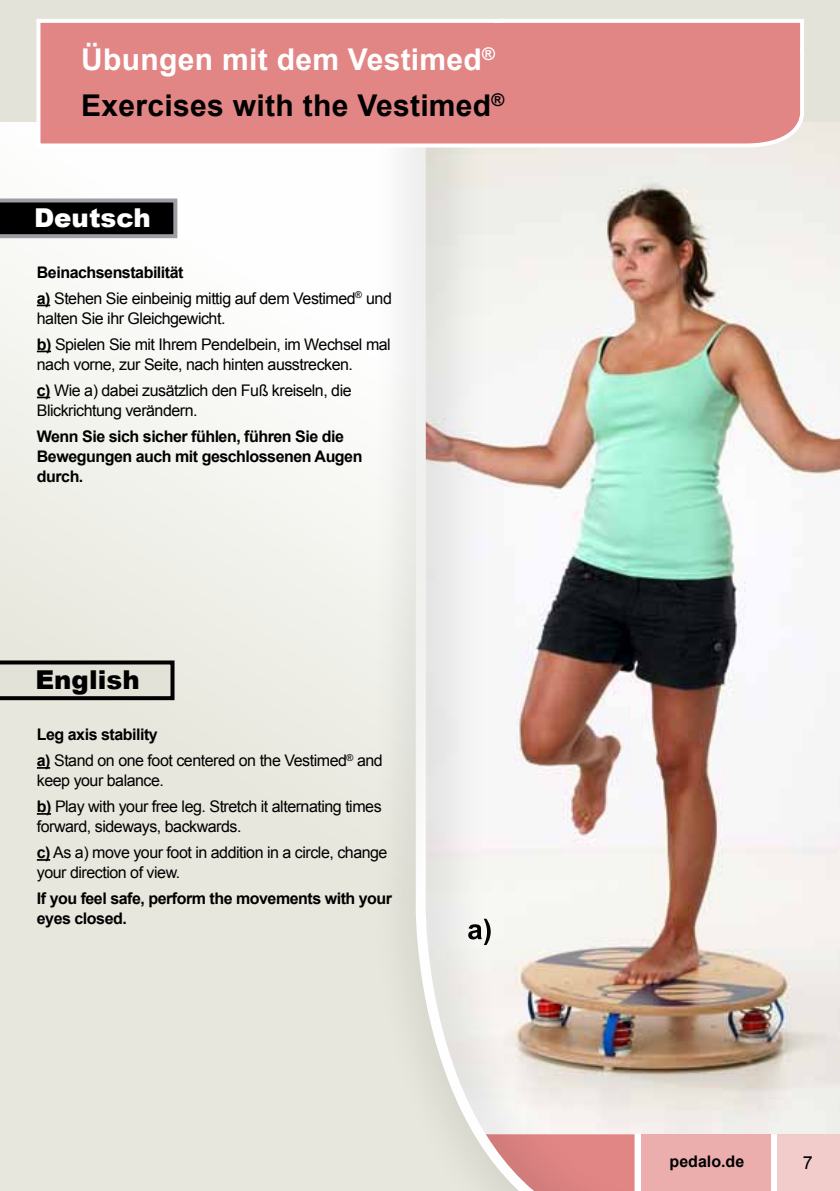
<style>
.page{position:relative;width:840px;height:1191px;background:#fff}
.page>*{position:absolute;margin:0;border:0;box-sizing:border-box;transform-origin:0 0}
.t1{font:700 30px/46px "Arial";letter-spacing:.01em;color:#000}
.t2{font:900 26px "Arial";color:#fff}
.t3{font:900 26px "Arial";color:#000}
.t4{font:18px "Arial";color:#000}
.t5{font:16px/26px "Arial";letter-spacing:-.03em;color:#000}
.t6{font:700 16px/20px "Arial";letter-spacing:-.03em;color:#000}
.t7{font:700 16px "Arial";color:#000}
.s1{color:#fff}
.s2{font-weight:700}
</style>
<div class="page">
<svg style="left:0;top:198px;width:364px;height:993px;fill:#e9e9e1"></svg>
<div style="left:364px;top:0;width:475px;height:1191px;background:#000;opacity:.15"></div>
<img style="left:410px;top:122px;width:429px;height:1069px">
<svg style="left:468px;top:918px;width:22px;height:27px"></svg>
<div style="left:0;top:0;width:839px;height:122px;background:#e4e3da"></div>
<svg style="left:36px;top:18px;width:769px;height:131px;background:#e3908f"></svg>
<div style="left:439px;top:110px;width:10px;height:9px;background:#e18685"></div>
<svg style="left:37px;top:304px;width:13px;height:2px"></svg>
<svg style="left:37px;top:350px;width:14px;height:2px"></svg>
<svg style="left:37px;top:396px;width:13px;height:2px"></svg>
<svg style="left:0;top:660px;width:174px;height:40px;background:#b3b2ab"></svg>
<svg style="left:0;top:198px;width:177px;height:40px;background:#242425"></svg>
<svg style="left:37px;top:767px;width:13px;height:1px"></svg>
<svg style="left:37px;top:813px;width:14px;height:1px"></svg>
<svg style="left:37px;top:859px;width:13px;height:1px"></svg>
<h1 class="t1" style="left:81px;top:37px;width:424px"><span class="s1">Übungen mit dem Vestimed</span><sup>®<br></sup>Exercises with the Vestimed<sup>®</sup></h1>
<h2 class="t2" style="left:34px;top:198px;width:118px">Deutsch</h2>
<p class="t5" style="left:37px;top:259px;width:356px"><span class="s2">Beinachsenstabilität<br>a)</span> Stehen Sie einbeinig mittig auf dem Vestimed<sup>®</sup> und</p>
<p class="t5" style="left:37px;top:305px;width:355px">halten Sie ihr Gleichgewicht.<br><span class="s2">b)</span> Spielen Sie mit Ihrem Pendelbein, im Wechsel mal</p>
<p class="t5" style="left:37px;top:351px;width:317px">nach vorne, zur Seite, nach hinten ausstrecken. <span class="s2">c)</span> Wie a) dabei zusätzlich den Fuß kreiseln, die</p>
<p class="t5" style="left:37px;top:397px;width:162px">Blickrichtung verändern.</p>
<p class="t6" style="left:37px;top:426px;width:327px">Wenn Sie sich sicher fühlen, führen Sie die<br>Bewegungen auch mit geschlossenen Augen durch.</p>
<h2 class="t3" style="left:35px;top:661px;width:106px">English</h2>
<p class="t5" style="left:37px;top:721px;width:347px"><span class="s2">Leg axis stability<br>a)</span> Stand on one foot centered on the Vestimed<sup>®</sup> and</p>
<p class="t5" style="left:37px;top:767px;width:346px">keep your balance.<br><span class="s2">b)</span> Play with your free leg. Stretch it alternating times</p>
<p class="t5" style="left:37px;top:813px;width:352px">forward, sideways, backwards.<br><span class="s2">c)</span> As a) move your foot in addition in a circle, change</p>
<p class="t5" style="left:37px;top:859px;width:145px">your direction of view.</p>
<p class="t6" style="left:37px;top:889px;width:356px">If you feel safe, perform the movements with your eyes closed.</p>
<p class="t7" style="left:669px;top:1150px;width:76px">pedalo.de</p>
<p class="t4" style="left:802px;top:1150px;width:12px">7</p>
</div>
